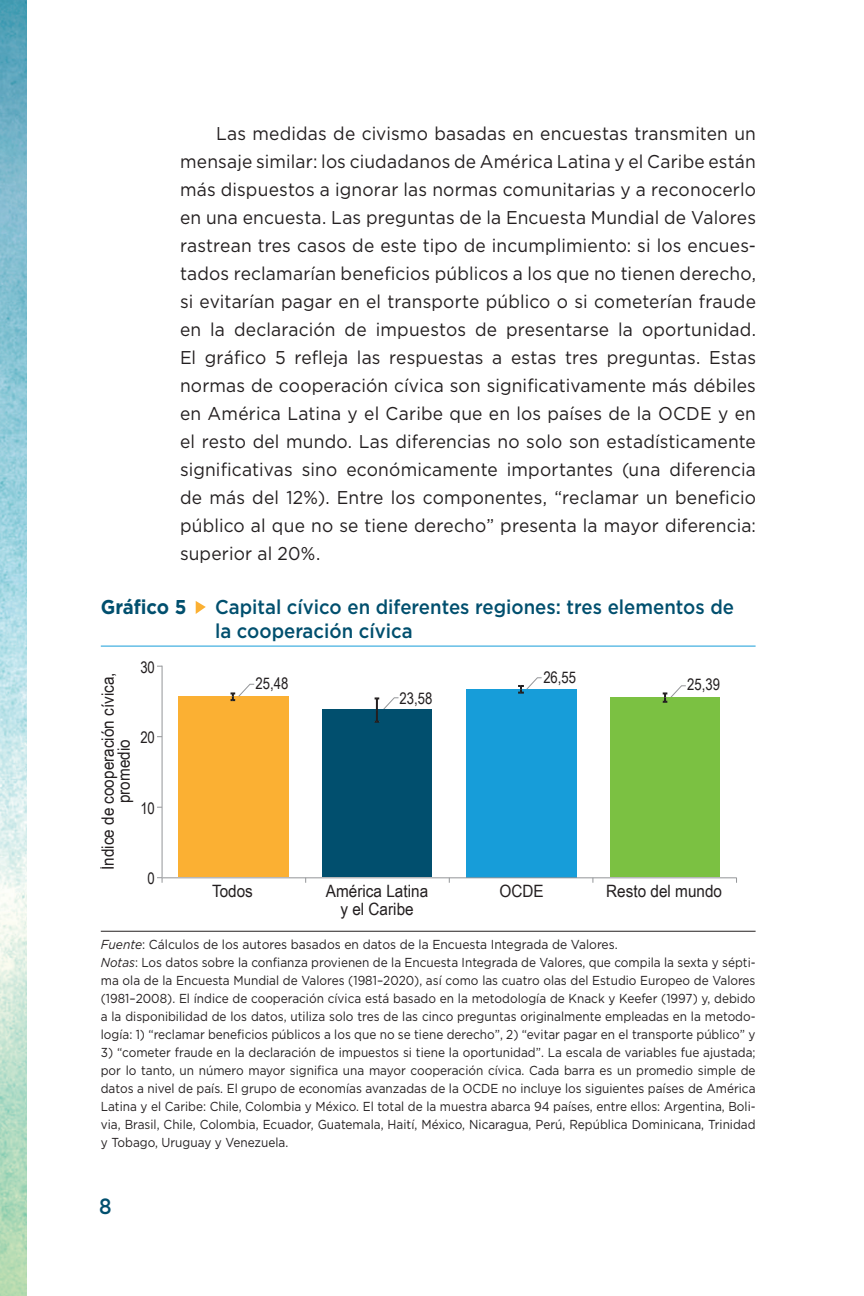
<style>
.page{position:relative;width:864px;height:1296px;background:#fff}
.page>*{position:absolute;margin:0;border:0;box-sizing:border-box;transform-origin:0 0}
.t1{font:500 22px "Gotham";color:#014f6e;scale:.9 1}
.t2{font:500 20px/24px "Gotham";color:#014f6e;scale:.93 1}
.t3{font:700 20px "Gotham";letter-spacing:-.01em;color:#014f6e;scale:.93 1}
.t4{font:18.4px/28px "Gotham";letter-spacing:.01em;color:#231f20;text-align:justify;scale:.94 1}
.t5{font:17px/16px "Arial Narrow";color:#231f20;text-align:center;scale:1.1 1}
.t6{font:16px "Arial Narrow";color:#231f20}
.t7{font:13px/18px "Gotham";color:#231f20;scale:.93 1}
.t8{font:13px/18px "Gotham";color:#231f20;text-align:justify;scale:.91 1}
.s1{font-style:italic}
</style>
<div class="page">
<img style="left:0;top:0;width:26px;height:1296px">
<svg style="left:196px;top:601px;width:10px;height:13px"></svg>
<hr style="left:101px;top:931px;width:655px;height:1px;background:#231f20">
<div style="left:322px;top:710px;width:110px;height:167px;background:#014f6e"></div>
<div style="left:466px;top:689px;width:110px;height:188px;background:#179dd9"></div>
<div style="left:610px;top:697px;width:110px;height:180px;background:#7bc142"></div>
<div style="left:178px;top:696px;width:110px;height:181px;background:#fbb033"></div>
<svg style="left:375px;top:697px;width:24px;height:26px"></svg>
<svg style="left:518px;top:677px;width:24px;height:17px"></svg>
<svg style="left:663px;top:685px;width:23px;height:18px"></svg>
<svg style="left:231px;top:684px;width:24px;height:17px"></svg>
<hr style="left:162px;top:666px;width:1px;height:211px;background:#939598">
<hr style="left:162px;top:877px;width:575px;height:1px;background:#939598">
<svg style="left:157px;top:877px;width:6px;height:6px"></svg>
<hr style="left:101px;top:646px;width:655px;height:1px;background:#179dd9">
<p class="t4" style="left:180px;top:119px;width:614px;text-indent:36px">Las medidas de civismo basadas en encuestas transmiten un mensaje similar: los ciudadanos de América Latina y el Caribe están más dispuestos a ignorar las normas comunitarias y a reconocerlo en una encuesta. Las preguntas de la Encuesta Mundial de Valores rastrean tres casos de este tipo de incumplimiento: si los encues&shy;tados reclamarían beneficios públicos a los que no tienen derecho, si evitarían pagar en el transporte público o si cometerían fraude en la declaración de impuestos de presentarse la oportunidad.<br>El gráfico 5 refleja las respuestas a estas tres preguntas. Estas normas de cooperación cívica son significativamente más débiles en América Latina y el Caribe que en los países de la OCDE y en el resto del mundo. Las diferencias no solo son estadísticamente significativas sino económicamente importantes (una diferencia de más del 12%). Entre los componentes, “reclamar un beneficio público al que no se tiene derecho” presenta la mayor diferencia: superior al 20%.</p>
<p class="t3" style="left:101px;top:594px;width:94px">Gráfico 5</p>
<p class="t2" style="left:215px;top:595px;width:560px">Capital cívico en diferentes regiones: tres elementos de la cooperación cívica</p>
<p class="t5" style="left:99px;top:870px;width:181px;rotate:-90deg">Índice de cooperación cívica, promedio</p>
<p class="t6" style="left:140px;top:655px;width:16px">30</p>
<p class="t6" style="left:543px;top:666px;width:34px">26,55</p>
<p class="t6" style="left:256px;top:672px;width:34px">25,48</p>
<p class="t6" style="left:687px;top:673px;width:34px">25,39</p>
<p class="t6" style="left:400px;top:686px;width:34px">23,58</p>
<p class="t6" style="left:140px;top:726px;width:16px">20</p>
<p class="t6" style="left:140px;top:796px;width:16px">10</p>
<p class="t6" style="left:148px;top:867px;width:9px">0</p>
<p class="t5" style="left:212px;top:883px;width:39px">Todos</p>
<p class="t5" style="left:326px;top:882px;width:94px;line-height:18px">América Latina y el Caribe</p>
<p class="t5" style="left:500px;top:883px;width:42px">OCDE</p>
<p class="t5" style="left:606px;top:883px;width:107px">Resto del mundo</p>
<p class="t7" style="left:101px;top:935px;width:706px"><span class="s1">Fuente</span>: Cálculos de los autores basados en datos de la Encuesta Integrada de Valores.<br><span class="s1">Notas</span>: Los datos sobre la confianza provienen de la Encuesta Integrada de Valores, que compila la sexta y sépti&shy;ma ola de la Encuesta Mundial de Valores (1981–2020), así como las cuatro olas del Estudio Europeo de Valores (1981–2008). El índice de cooperación cívica está basado en la metodología de Knack y Keefer (1997) y, debido a la disponibilidad de los datos, utiliza solo tres de las cinco preguntas originalmente empleadas en la metodo&shy;logía: 1) “reclamar beneficios públicos a los que no se tiene derecho”, 2) “evitar pagar en el transporte público” y</p>
<p class="t8" style="left:101px;top:1043px;width:721px">3) “cometer fraude en la declaración de impuestos si tiene la oportunidad”. La escala de variables fue ajustada; por lo tanto, un número mayor significa una mayor cooperación cívica. Cada barra es un promedio simple de datos a nivel de país. El grupo de economías avanzadas de la OCDE no incluye los siguientes países de América Latina y el Caribe: Chile, Colombia y México. El total de la muestra abarca 94 países, entre ellos: Argentina, Boli&shy;via, Brasil, Chile, Colombia, Ecuador, Guatemala, Haití, México, Nicaragua, Perú, República Dominicana, Trinidad y Tobago, Uruguay y Venezuela.</p>
<p class="t1" style="left:99px;top:1192px;width:15px">8</p>
</div>
